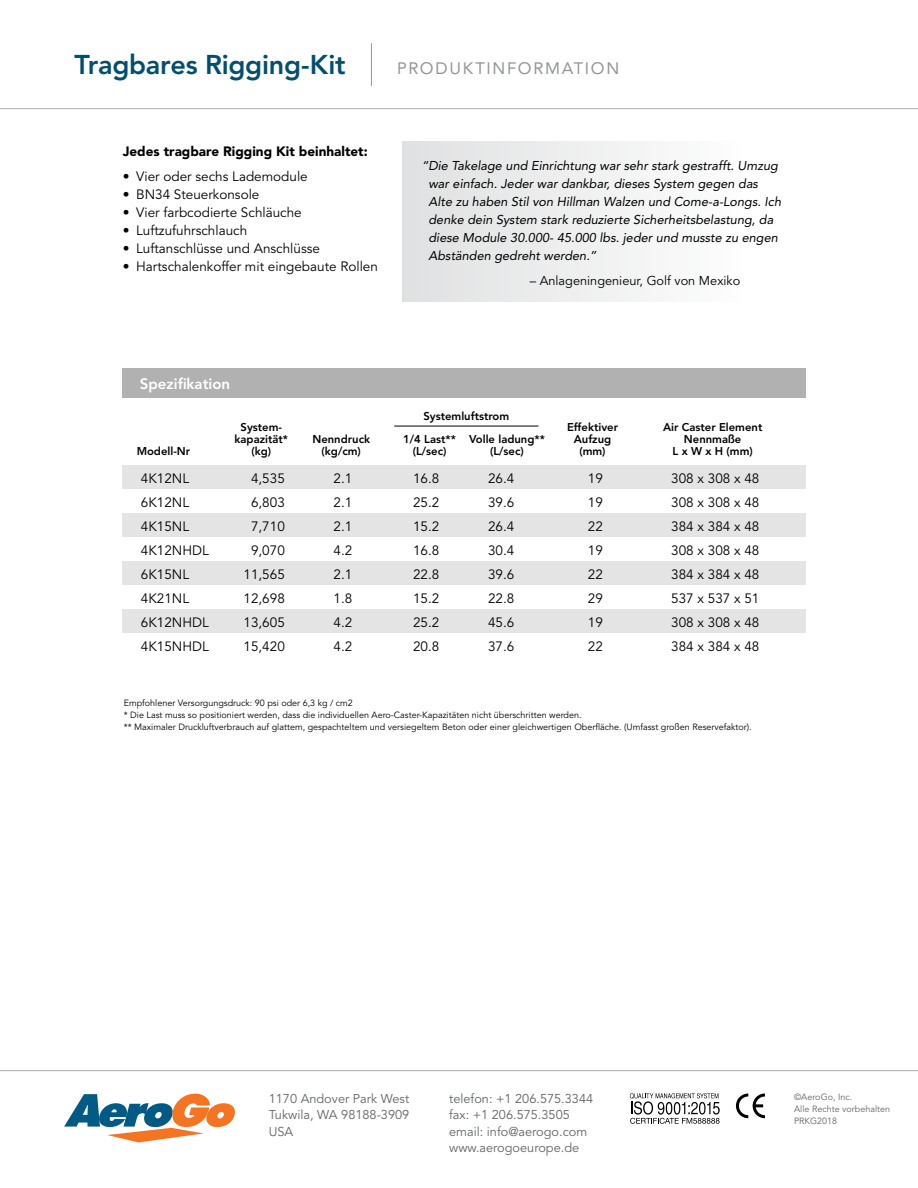
<style>
.page{position:relative;width:918px;height:1188px;background:#fff}
.page>*{position:absolute;margin:0;border:0;box-sizing:border-box;transform-origin:0 0}
.t1{font:800 27px "Avenir";letter-spacing:-.01em;color:#004f6e}
.t2{font:16.5px "Avenir";letter-spacing:.1em;color:#939598}
.t3{font:800 15px "Avenir";color:#fff}
.t4{font:13.5px "Avenir";color:#000}
.t5{font:900 13.5px "Avenir";color:#000}
.t6{font:italic 12.75px/18px "Avenir";color:#000}
.t7{font:12.75px/16.5px "Avenir";color:#636466;text-align:justify}
.t8{font:12.75px "Avenir";color:#000}
.t9{font:800 11.25px/12px "Avenir";color:#000;text-align:center}
.t10{font:9px/12px "Avenir";color:#000}
.t11{font:9px/12px "Avenir";color:#636466}
</style>
<div class="page">
<div style="left:122px;top:465px;width:684px;height:23px;background:#e4e4e4"></div>
<div style="left:122px;top:513px;width:684px;height:23px;background:#e4e4e4"></div>
<div style="left:122px;top:561px;width:684px;height:23px;background:#e4e4e4"></div>
<div style="left:122px;top:609px;width:684px;height:23px;background:#e4e4e4"></div>
<hr style="left:394px;top:426px;width:144px;height:1px;background:#000">
<div style="left:122px;top:368px;width:684px;height:30px;background:#b1b1b1"></div>
<hr style="left:371px;top:43px;width:1px;height:43px;background:#95979a">
<hr style="left:0;top:108px;width:918px;height:1px;background:#abadb0">
<div style="left:403px;top:142px;width:338px;height:159px;background:linear-gradient(to right,#dfe0e1,#fdfdfd)"></div>
<hr style="left:0;top:1070px;width:918px;height:1px;background:#abadb0">
<svg style="left:64px;top:1094px;width:171px;height:48px"></svg>
<svg style="left:735px;top:1093px;width:30px;height:26px"></svg>
<svg style="left:630px;top:1093px;width:90px;height:31px"></svg>
<h1 class="t1" style="left:75px;top:49px;width:273px">Tragbares Rigging-Kit</h1>
<p class="t2" style="left:397px;top:59px;width:223px">PRODUKTINFORMATION</p>
<p class="t5" style="left:123px;top:143px;width:247px">Jedes tragbare Rigging Kit beinhaltet:</p>
<p class="t4" style="left:123px;top:168px;width:187px">• Vier oder sechs Lademodule</p>
<p class="t4" style="left:123px;top:186px;width:138px">• BN34 Steuerkonsole</p>
<p class="t4" style="left:123px;top:204px;width:181px">• Vier farbcodierte Schläuche</p>
<p class="t4" style="left:123px;top:222px;width:126px">• Luftzufuhrschlauch</p>
<p class="t4" style="left:123px;top:240px;width:199px">• Luftanschlüsse und Anschlüsse</p>
<p class="t4" style="left:123px;top:258px;width:257px">• Hartschalenkoffer mit eingebaute Rollen</p>
<p class="t3" style="left:140px;top:374px;width:92px">Spezifikation</p>
<p class="t6" style="left:429px;top:157px;width:354px;text-indent:-7px">“Die Takelage und Einrichtung war sehr stark gestrafft. Umzug war einfach. Jeder war dankbar, dieses System gegen das Alte zu haben Stil von Hillman Walzen und Come-a-Longs. Ich denke dein System stark reduzierte Sicherheitsbelastung, da diese Module 30.000- 45.000 lbs. jeder und musste zu engen Abständen gedreht werden.”</p>
<p class="t8" style="left:530px;top:274px;width:212px">– Anlageningenieur, Golf von Mexiko</p>
<p class="t9" style="left:137px;top:445px;width:55px">Modell-Nr</p>
<p class="t9" style="left:423px;top:410px;width:87px">Systemluftstrom</p>
<p class="t9" style="left:567px;top:421px;width:53px">Effektiver<br>Aufzug (mm)</p>
<p class="t9" style="left:235px;top:421px;width:55px">System&shy;kapazität* (kg)</p>
<p class="t9" style="left:312px;top:433px;width:59px">Nenndruck (kg/cm)</p>
<p class="t9" style="left:663px;top:421px;width:101px">Air Caster Element<br>Nennmaße<br>L x W x H (mm)</p>
<p class="t9" style="left:403px;top:433px;width:54px">1/4 Last** (L/sec)</p>
<p class="t9" style="left:469px;top:433px;width:77px">Volle ladung** (L/sec)</p>
<p class="t4" style="left:141px;top:470px;width:50px">4K12NL</p>
<p class="t4" style="left:251px;top:470px;width:35px">4,535</p>
<p class="t4" style="left:334px;top:470px;width:20px">2.1</p>
<p class="t4" style="left:413px;top:470px;width:28px">16.8</p>
<p class="t4" style="left:488px;top:470px;width:28px">26.4</p>
<p class="t4" style="left:588px;top:470px;width:17px">19</p>
<p class="t4" style="left:671px;top:470px;width:90px">308 x 308 x 48</p>
<p class="t4" style="left:141px;top:494px;width:50px">6K12NL</p>
<p class="t4" style="left:251px;top:494px;width:35px">6,803</p>
<p class="t4" style="left:334px;top:494px;width:20px">2.1</p>
<p class="t4" style="left:413px;top:494px;width:28px">25.2</p>
<p class="t4" style="left:488px;top:494px;width:28px">39.6</p>
<p class="t4" style="left:588px;top:494px;width:17px">19</p>
<p class="t4" style="left:671px;top:494px;width:90px">308 x 308 x 48</p>
<p class="t4" style="left:141px;top:518px;width:50px">4K15NL</p>
<p class="t4" style="left:251px;top:518px;width:35px">7,710</p>
<p class="t4" style="left:334px;top:518px;width:20px">2.1</p>
<p class="t4" style="left:413px;top:518px;width:28px">15.2</p>
<p class="t4" style="left:488px;top:518px;width:28px">26.4</p>
<p class="t4" style="left:588px;top:518px;width:17px">22</p>
<p class="t4" style="left:671px;top:518px;width:90px">384 x 384 x 48</p>
<p class="t4" style="left:141px;top:542px;width:70px">4K12NHDL</p>
<p class="t4" style="left:251px;top:542px;width:35px">9,070</p>
<p class="t4" style="left:334px;top:542px;width:20px">4.2</p>
<p class="t4" style="left:413px;top:542px;width:28px">16.8</p>
<p class="t4" style="left:488px;top:542px;width:28px">30.4</p>
<p class="t4" style="left:588px;top:542px;width:17px">19</p>
<p class="t4" style="left:671px;top:542px;width:90px">308 x 308 x 48</p>
<p class="t4" style="left:141px;top:566px;width:50px">6K15NL</p>
<p class="t4" style="left:244px;top:566px;width:43px">11,565</p>
<p class="t4" style="left:334px;top:566px;width:20px">2.1</p>
<p class="t4" style="left:413px;top:566px;width:28px">22.8</p>
<p class="t4" style="left:488px;top:566px;width:28px">39.6</p>
<p class="t4" style="left:588px;top:566px;width:17px">22</p>
<p class="t4" style="left:671px;top:566px;width:90px">384 x 384 x 48</p>
<p class="t4" style="left:141px;top:590px;width:50px">4K21NL</p>
<p class="t4" style="left:244px;top:590px;width:43px">12,698</p>
<p class="t4" style="left:334px;top:590px;width:20px">1.8</p>
<p class="t4" style="left:413px;top:590px;width:28px">15.2</p>
<p class="t4" style="left:488px;top:590px;width:28px">22.8</p>
<p class="t4" style="left:588px;top:590px;width:17px">29</p>
<p class="t4" style="left:671px;top:590px;width:90px">537 x 537 x 51</p>
<p class="t4" style="left:141px;top:614px;width:70px">6K12NHDL</p>
<p class="t4" style="left:244px;top:614px;width:43px">13,605</p>
<p class="t4" style="left:334px;top:614px;width:20px">4.2</p>
<p class="t4" style="left:413px;top:614px;width:28px">25.2</p>
<p class="t4" style="left:488px;top:614px;width:28px">45.6</p>
<p class="t4" style="left:588px;top:614px;width:17px">19</p>
<p class="t4" style="left:671px;top:614px;width:90px">308 x 308 x 48</p>
<p class="t4" style="left:141px;top:638px;width:70px">4K15NHDL</p>
<p class="t4" style="left:244px;top:638px;width:43px">15,420</p>
<p class="t4" style="left:334px;top:638px;width:20px">4.2</p>
<p class="t4" style="left:413px;top:638px;width:28px">20.8</p>
<p class="t4" style="left:488px;top:638px;width:28px">37.6</p>
<p class="t4" style="left:588px;top:638px;width:17px">22</p>
<p class="t4" style="left:671px;top:638px;width:90px">384 x 384 x 48</p>
<p class="t10" style="left:124px;top:697px;width:629px">Empfohlener Versorgungsdruck: 90 psi oder 6,3 kg / cm2<br>* Die Last muss so positioniert werden, dass die individuellen Aero-Caster-Kapazitäten nicht überschritten werden.<br>** Maximaler Druckluftverbrauch auf glattem, gespachteltem und versiegeltem Beton oder einer gleichwertigen Oberfläche. (Umfasst großen Reservefaktor).</p>
<p class="t7" style="left:269px;top:1091px;width:142px">1170 Andover Park West Tukwila, WA 98188-3909<br>USA</p>
<p class="t7" style="left:449px;top:1091px;width:146px;text-align:left">telefon: +1 206.575.3344 fax: +1 206.575.3505 email: info@aerogo.com www.aerogoeurope.de</p>
<p class="t11" style="left:794px;top:1092px;width:98px">©AeroGo, Inc.<br>Alle Rechte vorbehalten<br>PRKG2018</p>
</div>
